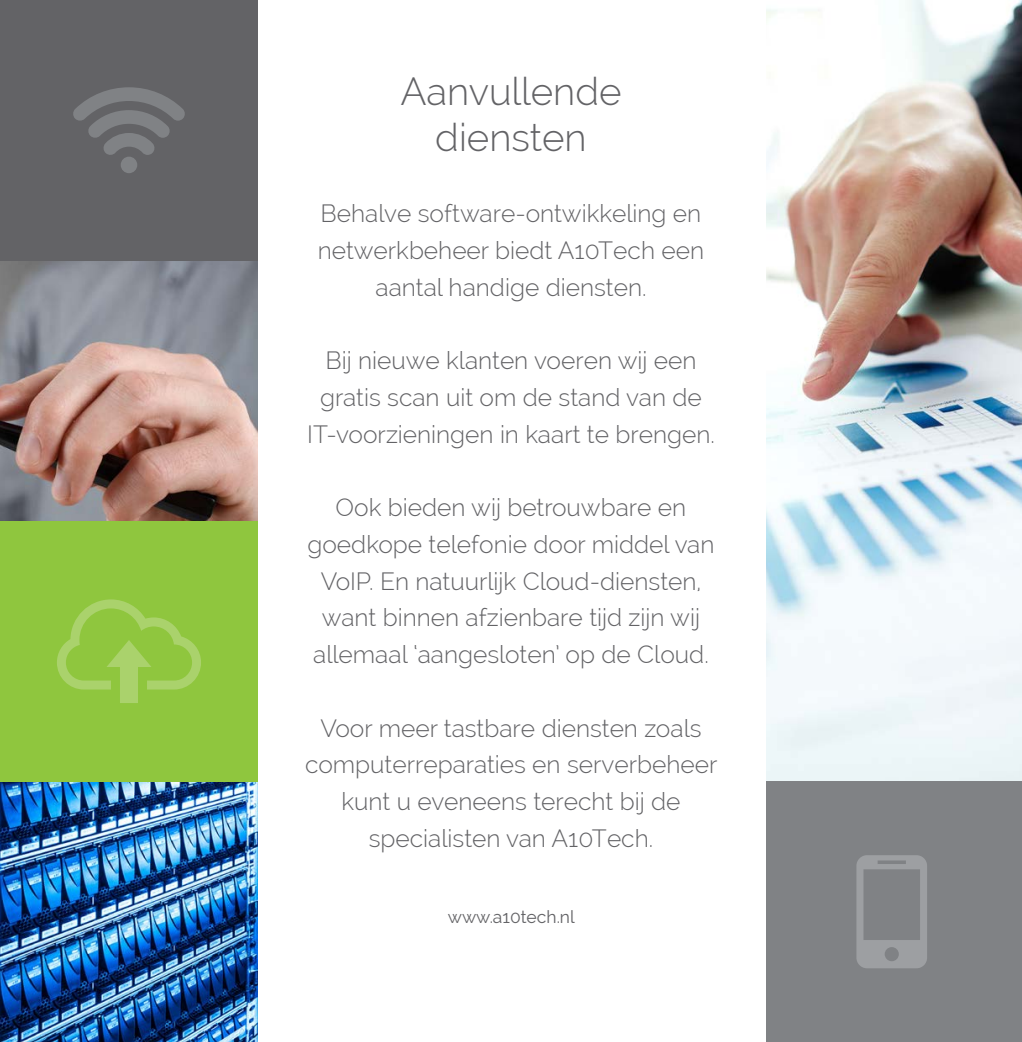
<style>
.page{position:relative;width:1022px;height:1042px;background:#fff}
.page>*{position:absolute;margin:0;border:0;box-sizing:border-box;transform-origin:0 0}
.t1{font:300 38.5px/45.5px "Raleway";color:#636366;text-align:center}
.t2{font:300 24.5px/36.8px "Raleway";color:#636366;text-align:center}
.t3{font:17.5px "Raleway";color:#636366}
</style>
<div class="page">
<img style="left:0;top:781px;width:258px;height:261px">
<img style="left:766px;top:0;width:256px;height:781px">
<img style="left:0;top:260px;width:258px;height:261px">
<div style="left:0;top:0;width:258px;height:260px;background:#636366"></div>
<svg style="left:73px;top:87px;width:112px;height:68px"></svg>
<div style="left:121px;top:157px;width:16px;height:16px;background:#808285;border-radius:50%"></div>
<div style="left:766px;top:781px;width:256px;height:261px;background:#808285"></div>
<div style="left:0;top:521px;width:258px;height:260px;background:#8fc63e"></div>
<svg style="left:57px;top:599px;width:144px;height:104px"></svg>
<svg style="left:856px;top:855px;width:71px;height:113px"></svg>
<h1 class="t1" style="left:400px;top:69px;width:223px">Aanvullende diensten</h1>
<p class="t2" style="left:318px;top:195px;width:388px">Behalve software-ontwikkeling en netwerkbeheer biedt A10Tech een aantal handige diensten.</p>
<p class="t2" style="left:307px;top:342px;width:409px">Bij nieuwe klanten voeren wij een gratis scan uit om de stand van de<br>IT-voorzieningen in kaart te brengen.</p>
<p class="t2" style="left:307px;top:489px;width:408px">Ook bieden wij betrouwbare en goedkope telefonie door middel van VoIP. En natuurlijk Cloud-diensten, want binnen afzienbare tijd zijn wij allemaal ‘aangesloten’ op de Cloud.</p>
<p class="t2" style="left:305px;top:709px;width:414px">Voor meer tastbare diensten zoals computerreparaties en serverbeheer kunt u eveneens terecht bij de specialisten van A10Tech.</p>
<p class="t3" style="left:448px;top:906px;width:128px">www.a10tech.nl</p>
</div>
